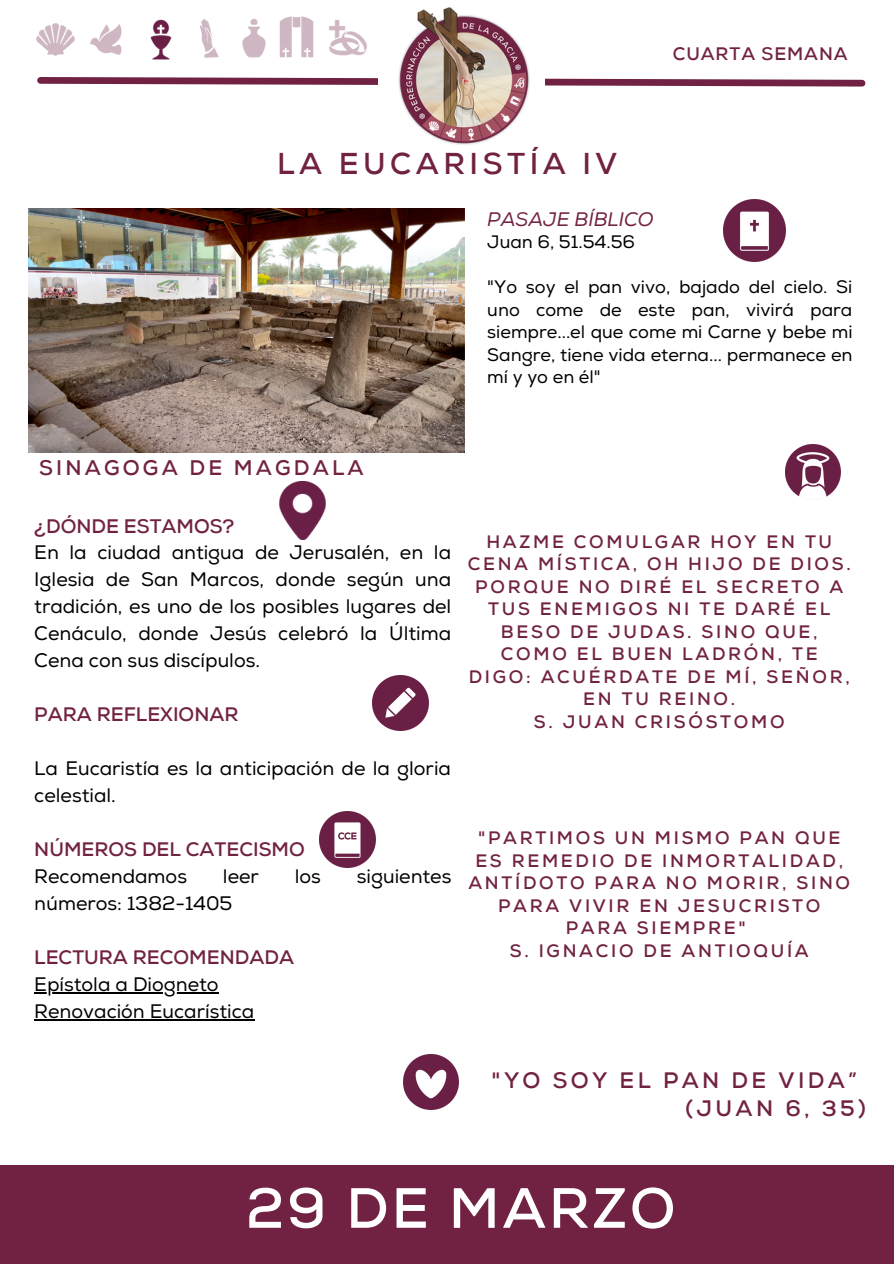
<style>
.page{position:relative;width:894px;height:1264px;background:#fff}
.page>*{position:absolute;margin:0;border:0;box-sizing:border-box;transform-origin:0 0}
.t1{font:700 56.55px "Nexa";letter-spacing:.05em;color:#fff}
.t2{font:700 30px "Nexa";letter-spacing:.15em;color:#712242}
.t3{font:700 22.2px "Nexa";letter-spacing:.15em;color:#712242}
.t4{font:700 21px "Nexa";letter-spacing:.15em;color:#712242}
.t5{font:19.5px/27px "Nexa";color:#000;text-align:justify}
.t6{font:700 19.5px "Nexa";color:#712242}
.t7{font:700 19.5px "Nexa";color:#712242}
.t8{font:italic 19.5px "Nexa";color:#712242}
.t9{font:700 18px/22.5px "Nexa";letter-spacing:.15em;color:#712242;text-align:center}
.t10{font:18px/22.5px "Nexa";color:#000;text-align:justify}
.t11{font:700 18px "Nexa";letter-spacing:.05em;color:#712242}
</style>
<div class="page">
<svg style="left:37px;top:77px;width:829px;height:10px"></svg>
<div style="left:378px;top:0;width:167px;height:165px;background:#fff"></div>
<img style="left:723px;top:200px;width:62px;height:62px">
<hr style="left:34px;top:992px;width:184px;height:1px;background:#000">
<hr style="left:34px;top:1019px;width:220px;height:1px;background:#000">
<img style="left:403px;top:1054px;width:55px;height:55px">
<img style="left:36px;top:23px;width:86px;height:33px">
<img style="left:150px;top:19px;width:22px;height:41px">
<img style="left:200px;top:19px;width:19px;height:39px">
<img style="left:242px;top:18px;width:24px;height:40px">
<img style="left:279px;top:16px;width:35px;height:42px">
<img style="left:329px;top:20px;width:38px;height:36px">
<div style="left:0;top:1164px;width:893px;height:99px;background:#712242"></div>
<img style="left:373px;top:675px;width:55px;height:55px">
<img style="left:279px;top:481px;width:46px;height:58px">
<img style="left:398px;top:7px;width:132px;height:138px">
<img style="left:320px;top:811px;width:55px;height:56px">
<img style="left:785px;top:444px;width:55px;height:53px">
<img style="left:29px;top:208px;width:436px;height:244px">
<p class="t2" style="left:277px;top:145px;width:341px">LA EUCARISTÍA IV</p>
<p class="t11" style="left:672px;top:42px;width:176px">CUARTA SEMANA</p>
<p class="t8" style="left:487px;top:207px;width:168px">PASAJE BÍBLICO</p>
<p class="t10" style="left:487px;top:231px;width:149px">Juan 6, 51.54.56</p>
<p class="t10" style="left:487px;top:276px;width:367px">"Yo soy el pan vivo, bajado del cielo. Si uno come de este pan, vivirá para siempre...el que come mi Carne y bebe mi Sangre, tiene vida eterna... permanece en mí y yo en él"</p>
<p class="t4" style="left:39px;top:454px;width:326px">SINAGOGA DE MAGDALA</p>
<p class="t7" style="left:34px;top:513px;width:202px">¿DÓNDE ESTAMOS?</p>
<p class="t5" style="left:34px;top:539px;width:418px">En la ciudad antigua de Jerusalén, en la Iglesia de San Marcos, donde según una tradición, es uno de los posibles lugares del Cenáculo, donde Jesús celebró la Última Cena con sus discípulos.</p>
<p class="t6" style="left:34px;top:702px;width:206px">PARA REFLEXIONAR</p>
<p class="t5" style="left:34px;top:755px;width:418px">La Eucaristía es la anticipación de la gloria celestial.</p>
<p class="t6" style="left:34px;top:837px;width:272px">NÚMEROS DEL CATECISMO</p>
<p class="t5" style="left:34px;top:863px;width:154px">Recomendamos</p>
<p class="t5" style="left:223px;top:863px;width:37px">leer</p>
<p class="t5" style="left:295px;top:863px;width:28px">los</p>
<p class="t5" style="left:357px;top:863px;width:96px">siguientes</p>
<p class="t5" style="left:34px;top:890px;width:200px">números: 1382-1405</p>
<p class="t6" style="left:34px;top:946px;width:261px">LECTURA RECOMENDADA</p>
<p class="t5" style="left:34px;top:971px;width:186px">Epístola a Diogneto</p>
<p class="t5" style="left:34px;top:998px;width:221px">Renovación Eucarística</p>
<p class="t9" style="left:467px;top:531px;width:384px">HAZME COMULGAR HOY EN TU<br>CENA MÍSTICA, OH HIJO DE DIOS.<br>PORQUE NO DIRÉ EL SECRETO A<br>TUS ENEMIGOS NI TE DARÉ EL<br>BESO DE JUDAS. SINO QUE,<br>COMO EL BUEN LADRÓN, TE<br>DIGO: ACUÉRDATE DE MÍ, SEÑOR,<br>EN TU REINO.</p>
<p class="t9" style="left:534px;top:711px;width:252px">S. JUAN CRISÓSTOMO</p>
<p class="t9" style="left:468px;top:827px;width:383px">"PARTIMOS UN MISMO PAN QUE<br>ES REMEDIO DE INMORTALIDAD,<br>ANTÍDOTO PARA NO MORIR, SINO<br>PARA VIVIR EN JESUCRISTO<br>PARA SIEMPRE"</p>
<p class="t9" style="left:509px;top:939px;width:300px">S. IGNACIO DE ANTIOQUÍA</p>
<p class="t3" style="left:491px;top:1066px;width:367px">"YO SOY EL PAN DE VIDA”</p>
<p class="t3" style="left:685px;top:1094px;width:182px">(JUAN 6, 35)</p>
<p class="t1" style="left:246px;top:1171px;width:431px">29 DE MARZO</p>
</div>
